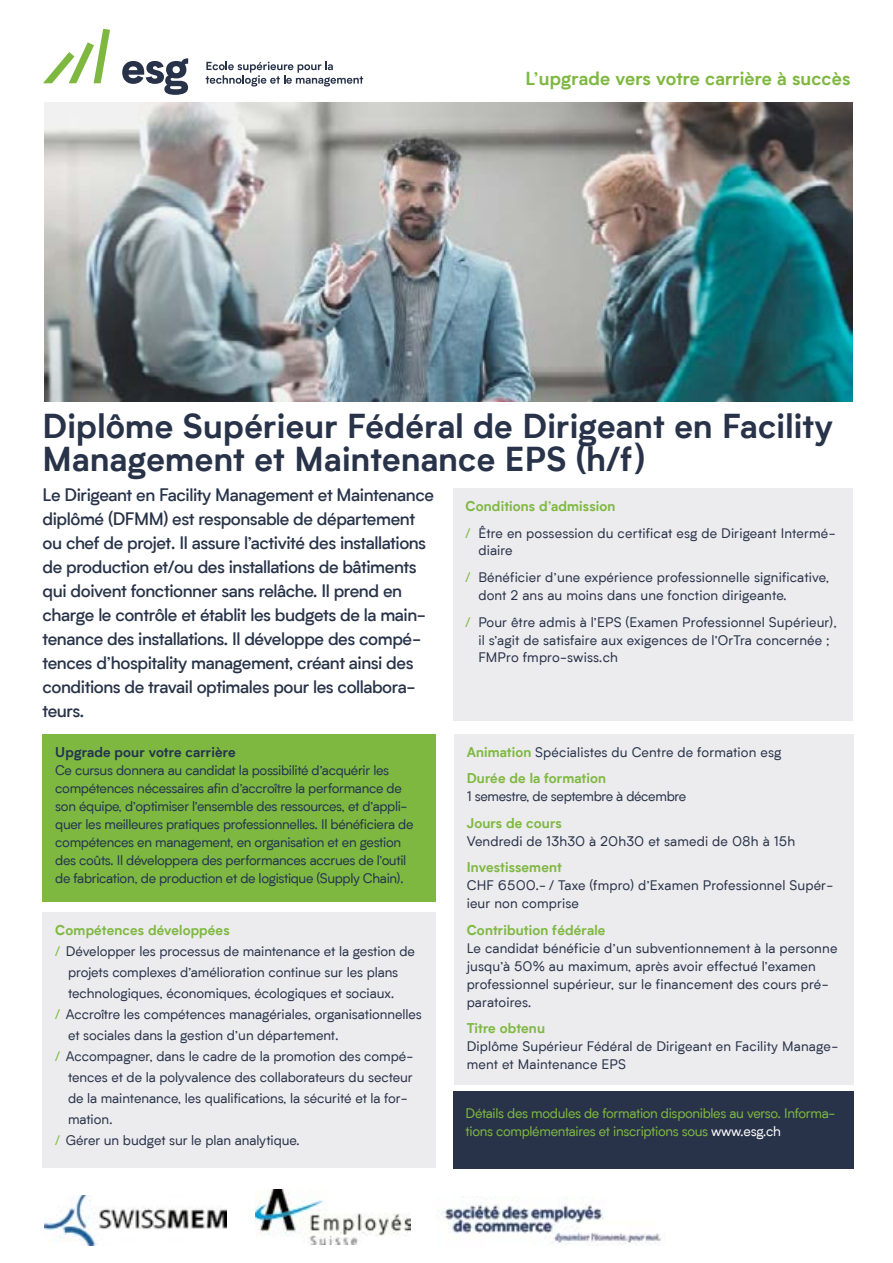
<style>
.page{position:relative;width:893px;height:1263px;background:#fff}
.page>*{position:absolute;margin:0;border:0;box-sizing:border-box;transform-origin:0 0}
.t1{font:700 33px/33px "Biotif";letter-spacing:.01em;color:#283349}
.t2{font:700 18px "Biotif";letter-spacing:.01em;color:#7eb840}
.t3{font:500 17.25px/24px "Biotif";letter-spacing:-.025em;color:#283349}
.t4{font:13.5px/18px "Biotif";letter-spacing:.005em;color:#283349}
.t5{font:13.5px/18px "Biotif";letter-spacing:-.025em;color:#233450}
.t6{font:13.5px/18px "Biotif";letter-spacing:-.025em;color:#7eb840}
.t7{font:700 13.5px "Biotif";letter-spacing:.01em;color:#7eb840}
.t8{font:13.5px "Biotif";letter-spacing:-.025em;color:#283349}
.t9{font:700 13.5px "Biotif";letter-spacing:.01em;color:#233450}
.s1{font-weight:700;color:#7eb840}
.s2{color:#7eb840}
.s3{color:#fff}
</style>
<div class="page">
<img style="left:45px;top:103px;width:808px;height:299px">
<div style="left:453px;top:488px;width:400px;height:233px;background:#ecebee"></div>
<div style="left:43px;top:734px;width:393px;height:167px;background:#7eb840"></div>
<div style="left:43px;top:912px;width:393px;height:256px;background:#ecebee"></div>
<svg style="left:206px;top:62px;width:157px;height:24px"></svg>
<svg style="left:43px;top:30px;width:67px;height:53px"></svg>
<svg style="left:122px;top:58px;width:66px;height:37px"></svg>
<div style="left:454px;top:734px;width:400px;height:350px;background:#ecebee"></div>
<div style="left:453px;top:1091px;width:401px;height:77px;background:#283349"></div>
<img style="left:45px;top:1196px;width:181px;height:50px">
<img style="left:256px;top:1189px;width:154px;height:56px">
<img style="left:438px;top:1197px;width:223px;height:48px">
<h2 class="t2" style="left:525px;top:65px;width:327px">L’upgrade vers votre carrière à succès</h2>
<h1 class="t1" style="left:43px;top:407px;width:792px">Diplôme Supérieur Fédéral de Dirigeant en Facility<br>Management et Maintenance EPS (h/f)</h1>
<p class="t3" style="left:43px;top:482px;width:393px">Le Dirigeant en Facility Management et Maintenance diplômé (DFMM) est responsable de département ou chef de projet. Il assure l’activité des installations de production et/ou des installations de bâtiments qui doivent fonctionner sans relâche. Il prend en charge le contrôle et établit les budgets de la main&shy;tenance des installations. Il développe des compé&shy;tences d’hospitality management, créant ainsi des conditions de travail optimales pour les collabora&shy;teurs.</p>
<p class="t4" style="left:466px;top:492px;width:372px;line-height:26.5px"><span class="s1">Conditions d’admission<br></span><span class="s2">/</span> Être en possession du certificat esg de Dirigeant Intermé-</p>
<p class="t4" style="left:466px;top:537px;width:365px;line-height:26.5px;text-indent:13px">diaire<br><span class="s2">/</span> Bénéficier d’une expérience professionnelle significative,</p>
<p class="t4" style="left:466px;top:581px;width:373px;line-height:26.5px;text-indent:13px">dont 2 ans au moins dans une fonction dirigeante.<br><span class="s2">/</span> Pour être admis à l’EPS (Examen Professionnel Supérieur),</p>
<p class="t4" style="left:478px;top:630px;width:353px">il s’agit de satisfaire aux exigences de l’OrTra concernée ;<br>FMPro fmpro-swiss.ch</p>
<p class="t9" style="left:55px;top:742px;width:182px">Upgrade pour votre carrière</p>
<p class="t5" style="left:55px;top:760px;width:360px">Ce cursus donnera au candidat la possibilité d’acquérir les compétences nécessaires afin d’accroître la performance de son équipe, d’optimiser l’ensemble des ressources, et d’appli&shy;quer les meilleures pratiques professionnelles. Il bénéficiera de compétences en management, en organisation et en gestion des coûts. Il développera des performances accrues de l’outil de fabrication, de production et de logistique (Supply Chain).</p>
<p class="t7" style="left:55px;top:920px;width:176px">Compétences développées</p>
<p class="t4" style="left:55px;top:942px;width:361px"><span class="s2">/</span> Développer les processus de maintenance et la gestion de</p>
<p class="t4" style="left:68px;top:963px;width:332px">projets complexes d’amélioration continue sur les plans</p>
<p class="t4" style="left:68px;top:984px;width:328px">technologiques, économiques, écologiques et sociaux.</p>
<p class="t4" style="left:55px;top:1005px;width:368px"><span class="s2">/</span> Accroître les compétences managériales, organisationnelles</p>
<p class="t4" style="left:68px;top:1026px;width:272px">et sociales dans la gestion d’un département.</p>
<p class="t4" style="left:55px;top:1047px;width:360px"><span class="s2">/</span> Accompagner, dans le cadre de la promotion des compé-</p>
<p class="t4" style="left:68px;top:1068px;width:346px">tences et de la polyvalence des collaborateurs du secteur</p>
<p class="t4" style="left:68px;top:1089px;width:341px">de la maintenance, les qualifications, la sécurité et la for-</p>
<p class="t4" style="left:68px;top:1110px;width:46px">mation.</p>
<p class="t4" style="left:55px;top:1131px;width:246px"><span class="s2">/</span> Gérer un budget sur le plan analytique.</p>
<p class="t4" style="left:467px;top:738px;width:316px;line-height:26.5px"><span class="s1">Animation</span> Spécialistes du Centre de formation esg<br><span class="s1">Durée de la formation</span></p>
<p class="t8" style="left:467px;top:787px;width:221px">1 semestre, de septembre à décembre</p>
<p class="t7" style="left:467px;top:813px;width:97px">Jours de cours</p>
<p class="t4" style="left:467px;top:831px;width:330px">Vendredi de 13h30 à 20h30 et samedi de 08h à 15h</p>
<p class="t7" style="left:467px;top:857px;width:97px">Investissement</p>
<p class="t4" style="left:467px;top:876px;width:368px">CHF 6500.- / Taxe (fmpro) d’Examen Professionnel Supér&shy;ieur non comprise</p>
<p class="t7" style="left:467px;top:920px;width:140px">Contribution fédérale</p>
<p class="t4" style="left:467px;top:938px;width:372px">Le candidat bénéficie d’un subventionnement à la personne jusqu’à 50% au maximum, après avoir effectué l’examen professionnel supérieur, sur le financement des cours pré&shy;paratoires.</p>
<p class="t7" style="left:467px;top:1018px;width:80px">Titre obtenu</p>
<p class="t4" style="left:467px;top:1037px;width:373px">Diplôme Supérieur Fédéral de Dirigeant en Facility Manage&shy;ment et Maintenance EPS</p>
<p class="t6" style="left:466px;top:1103px;width:371px">Détails des modules de formation disponibles au verso. Informa&shy;tions complémentaires et inscriptions sous <span class="s3">www.esg.ch</span></p>
</div>
